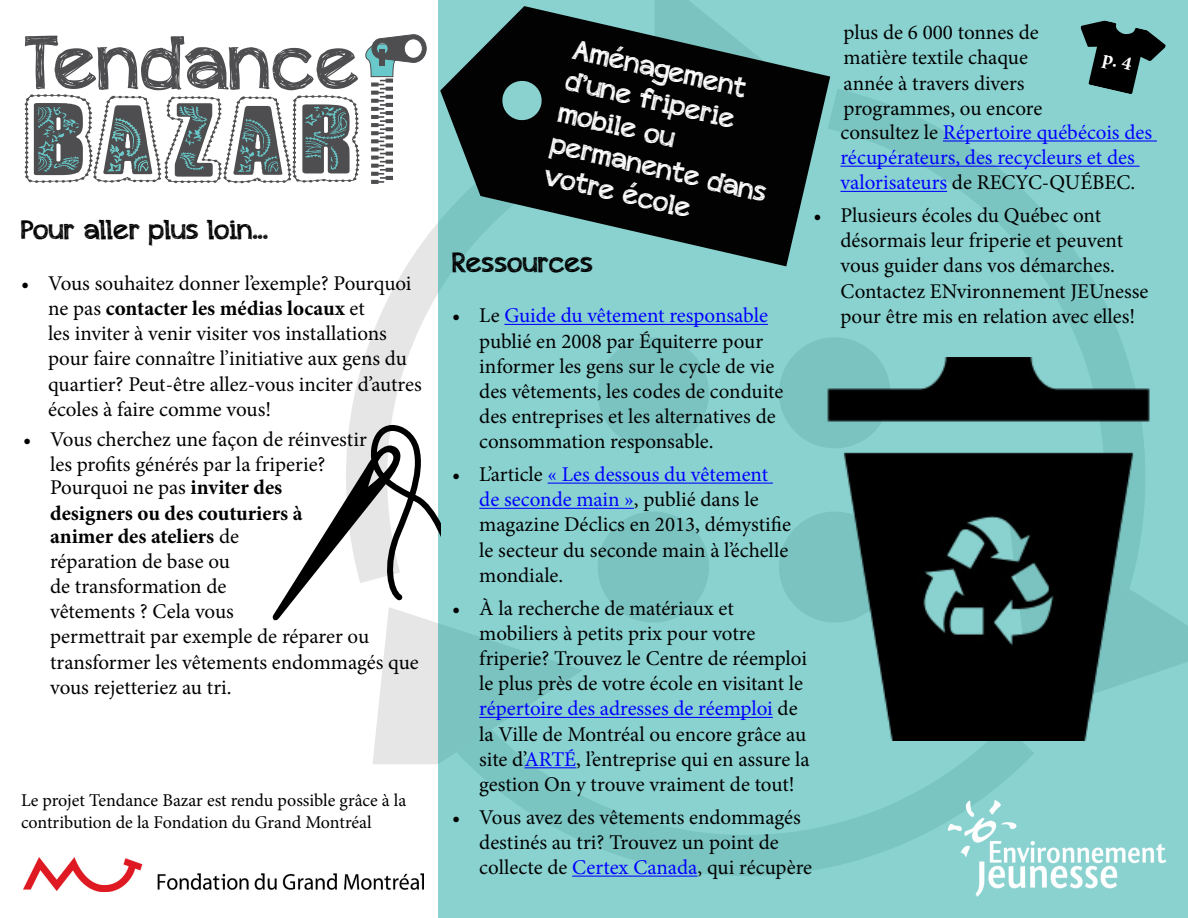
<style>
.page{position:relative;width:1188px;height:918px;background:#fff}
.page>*{position:absolute;margin:0;border:0;box-sizing:border-box;transform-origin:0 0}
.t1{font:74.4px "appleberry";letter-spacing:.01em;color:#4e4d50}
.t2{font:27px/32.4px "appleberry";color:#fff}
.t3{font:27px "appleberry";color:#000}
.t4{font:21px/25.2px "Minion Pro";color:#000}
.t5{font:21px/25.2px "Minion Pro";color:#00f}
.t6{font:18px/21.6px "Minion Pro";color:#000}
.s1{font-weight:700}
.s2{color:#000}
.s3{color:#00f}
</style>
<div class="page">
<div style="left:438px;top:0;width:750px;height:918px;background:linear-gradient(to right,#85cecc,#87d0ce)"></div>
<img style="left:944px;top:793px;width:227px;height:103px">
<svg style="left:407px;top:0;width:496px;height:384px;background:#5c8786"></svg>
<svg style="left:365px;top:34px;width:62px;height:150px"></svg>
<div style="left:379px;top:49px;width:6px;height:16px;background:#4e4d50"></div>
<svg style="left:25px;top:94px;width:334px;height:89px"></svg>
<hr style="left:504px;top:324px;width:264px;height:1px;background:#00f">
<hr style="left:548px;top:483px;width:225px;height:1px;background:#00f">
<hr style="left:479px;top:508px;width:155px;height:1px;background:#00f">
<hr style="left:479px;top:717px;width:294px;height:1px;background:#00f">
<hr style="left:524px;top:767px;width:52px;height:1px;background:#00f">
<hr style="left:572px;top:876px;width:126px;height:1px;background:#00f">
<img style="left:24px;top:858px;width:399px;height:34px">
<svg style="left:273px;top:425px;width:168px;height:195px"></svg>
<img style="left:797px;top:357px;width:384px;height:384px">
<hr style="left:943px;top:140px;width:214px;height:2px;background:#00f">
<hr style="left:840px;top:166px;width:300px;height:1px;background:#00f">
<hr style="left:840px;top:191px;width:107px;height:1px;background:#00f">
<svg style="left:1081px;top:21px;width:85px;height:73px;background:#395857"></svg>
<h1 class="t1" style="left:25px;top:10px;width:335px">Tendance</h1>
<p class="t3" style="left:21px;top:211px;width:249px">Pour aller plus loin...</p>
<p class="t4" style="left:48px;top:271px;width:375px;text-indent:-27px">• Vous souhaitez donner l’exemple? Pourquoi ne pas <span class="s1">contacter les médias locaux</span> et<br>les inviter à venir visiter vos installations pour faire connaître l’initiative aux gens du quartier? Peut-être allez-vous inciter d’autres écoles à faire comme vous!</p>
<p class="t4" style="left:50px;top:427px;width:318px;line-height:24.6px;text-indent:-27px">• Vous cherchez une façon de réinvestir les profits générés par la friperie?<br>Pourquoi ne pas <span class="s1">inviter des designers ou des couturiers à</span></p>
<p class="t4" style="left:50px;top:524px;width:370px"><span class="s1">animer des ateliers</span> de<br>réparation de base ou<br>de transformation de<br>vêtements ? Cela vous<br>permettrait par exemple de réparer ou transformer les vêtements endommagés que vous rejetteriez au tri.</p>
<p class="t6" style="left:21px;top:790px;width:387px">Le projet Tendance Bazar est rendu possible grâce à la contribution de la Fondation du Grand Montréal</p>
<p class="t4" style="left:844px;top:20px;width:200px">plus de 6 000 tonnes de matière textile chaque année à travers divers programmes, ou encore</p>
<p class="t2" style="left:577px;top:33px;width:222px;rotate:13deg">Aménagement d’une friperie mobile ou permanente dans votre école</p>
<p class="t5" style="left:840px;top:120px;width:313px"><span class="s2">consultez le</span> Répertoire québécois des récupérateurs, des recycleurs et des valorisateurs <span class="s2">de RECYC-QUÉBEC.</span></p>
<p class="t4" style="left:840px;top:203px;width:310px;text-indent:-27px">• Plusieurs écoles du Québec ont désormais leur friperie et peuvent vous guider dans vos démarches.<br>Contactez ENvironnement JEUnesse pour être mis en relation avec elles!</p>
<p class="t3" style="left:452px;top:243px;width:143px">Ressources</p>
<p class="t4" style="left:479px;top:303px;width:306px;text-indent:-27px">• Le <span class="s3">Guide du vêtement responsable </span>publié en 2008 par Équiterre pour informer les gens sur le cycle de vie des vêtements, les codes de conduite des entreprises et les alternatives de consommation responsable.</p>
<p class="t4" style="left:479px;top:462px;width:313px;text-indent:-27px">• L’article <span class="s3">« Les dessous du vêtement de seconde main »</span>, publié dans le magazine Déclics en 2013, démystifie le secteur du seconde main à l’échelle mondiale.</p>
<p class="t4" style="left:479px;top:595px;width:332px;text-indent:-27px">• À la recherche de matériaux et mobiliers à petits prix pour votre friperie? Trouvez le Centre de réemploi le plus près de votre école en visitant le <span class="s3">répertoire des adresses de réemploi</span> de la Ville de Montréal ou encore grâce au site d’<span class="s3">ARTÉ</span>, l’entreprise qui en assure la gestion On y trouve vraiment de tout!</p>
<p class="t4" style="left:479px;top:804px;width:334px;text-indent:-27px">• Vous avez des vêtements endommagés destinés au tri? Trouvez un point de collecte de <span class="s3">Certex Canada</span>, qui récupère</p>
</div>
